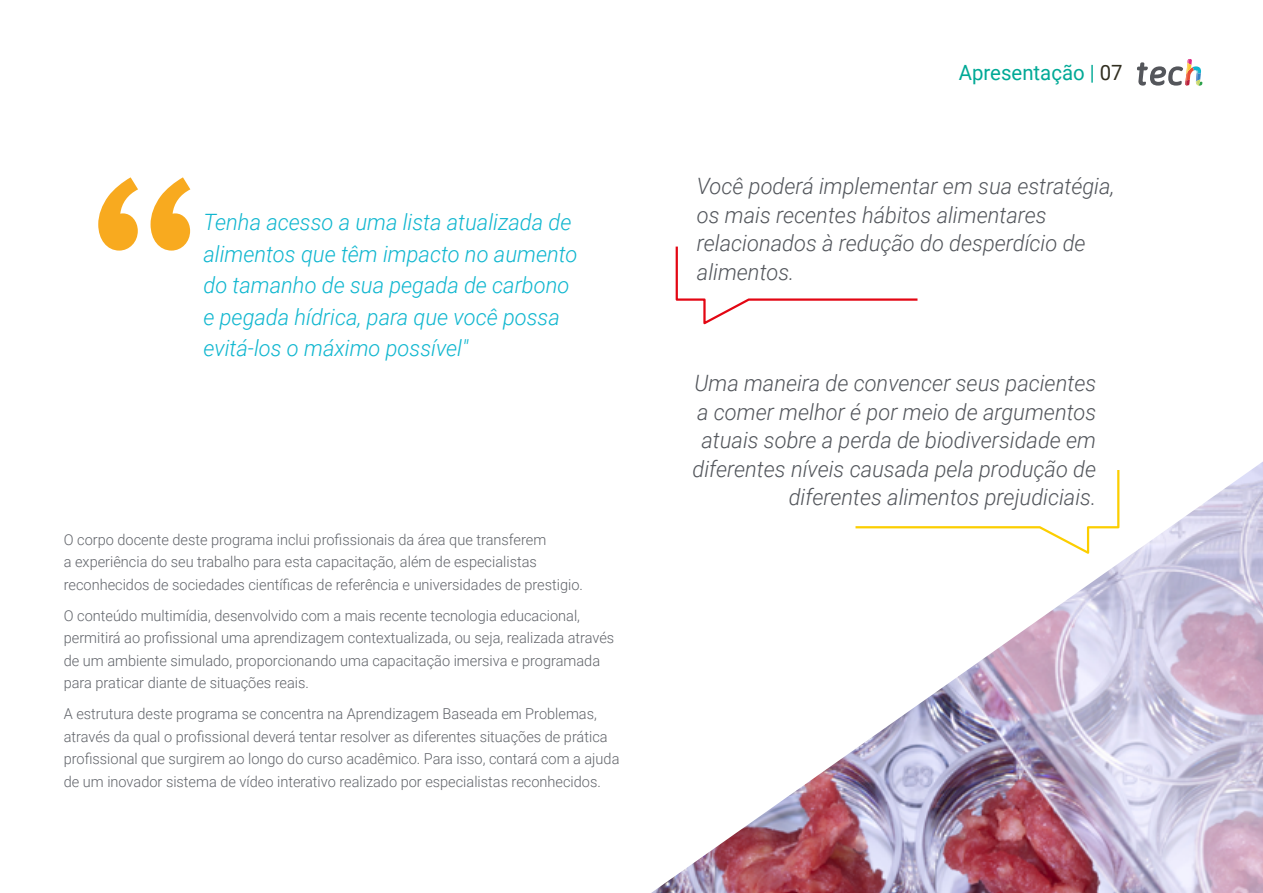
<style>
.page{position:relative;width:1263px;height:893px;background:#fff}
.page>*{position:absolute;margin:0;border:0;box-sizing:border-box;transform-origin:0 0}
.t1{font:italic 300 22.5px/28.5px "Roboto";color:#52555b;text-align:right}
.t2{font:italic 300 22.5px/31.5px "Roboto";color:#0fb6cf}
.t3{font:21px "Roboto";color:#00a996}
.t4{font:300 15px/22.5px "Roboto";color:#61646a}
.s1{color:#312e20}
</style>
<div class="page">
<svg style="left:98px;top:177px;width:92px;height:74px"></svg>
<svg style="left:675px;top:246px;width:243px;height:79px"></svg>
<svg style="left:1137px;top:59px;width:65px;height:27px"></svg>
<img style="left:651px;top:462px;width:612px;height:431px">
<h1 class="t2" style="left:203px;top:205px;width:375px">Tenha acesso a uma lista atualizada de alimentos que têm impacto no aumento do tamanho de sua pegada de carbono e pegada hídrica, para que você possa evitá-los o máximo possível"</h1>
<p class="t4" style="left:64px;top:527px;width:521px">O corpo docente deste programa inclui profissionais da área que transferem<br>a experiência do seu trabalho para esta capacitação, além de especialistas reconhecidos de sociedades científicas de referência e universidades de prestigio.</p>
<p class="t4" style="left:64px;top:603px;width:552px">O conteúdo multimídia, desenvolvido com a mais recente tecnologia educacional, permitirá ao profissional uma aprendizagem contextualizada, ou seja, realizada através de um ambiente simulado, proporcionando uma capacitação imersiva e programada para praticar diante de situações reais.</p>
<p class="t4" style="left:64px;top:702px;width:557px">A estrutura deste programa se concentra na Aprendizagem Baseada em Problemas, através da qual o profissional deverá tentar resolver as diferentes situações de prática profissional que surgirem ao longo do curso acadêmico. Para isso, contará com a ajuda de um inovador sistema de vídeo interativo realizado por especialistas reconhecidos.</p>
<h2 class="t3" style="left:959px;top:57px;width:165px">Apresentação | <span class="s1">07</span></h2>
<h1 class="t1" style="left:697px;top:171px;width:419px;text-align:left">Você poderá implementar em sua estratégia, os mais recentes hábitos alimentares relacionados à redução do desperdício de alimentos.</h1>
<h1 class="t1" style="left:692px;top:368px;width:405px">Uma maneira de convencer seus pacientes a comer melhor é por meio de argumentos atuais sobre a perda de biodiversidade em diferentes níveis causada pela produção de diferentes alimentos prejudiciais.</h1>
</div>
